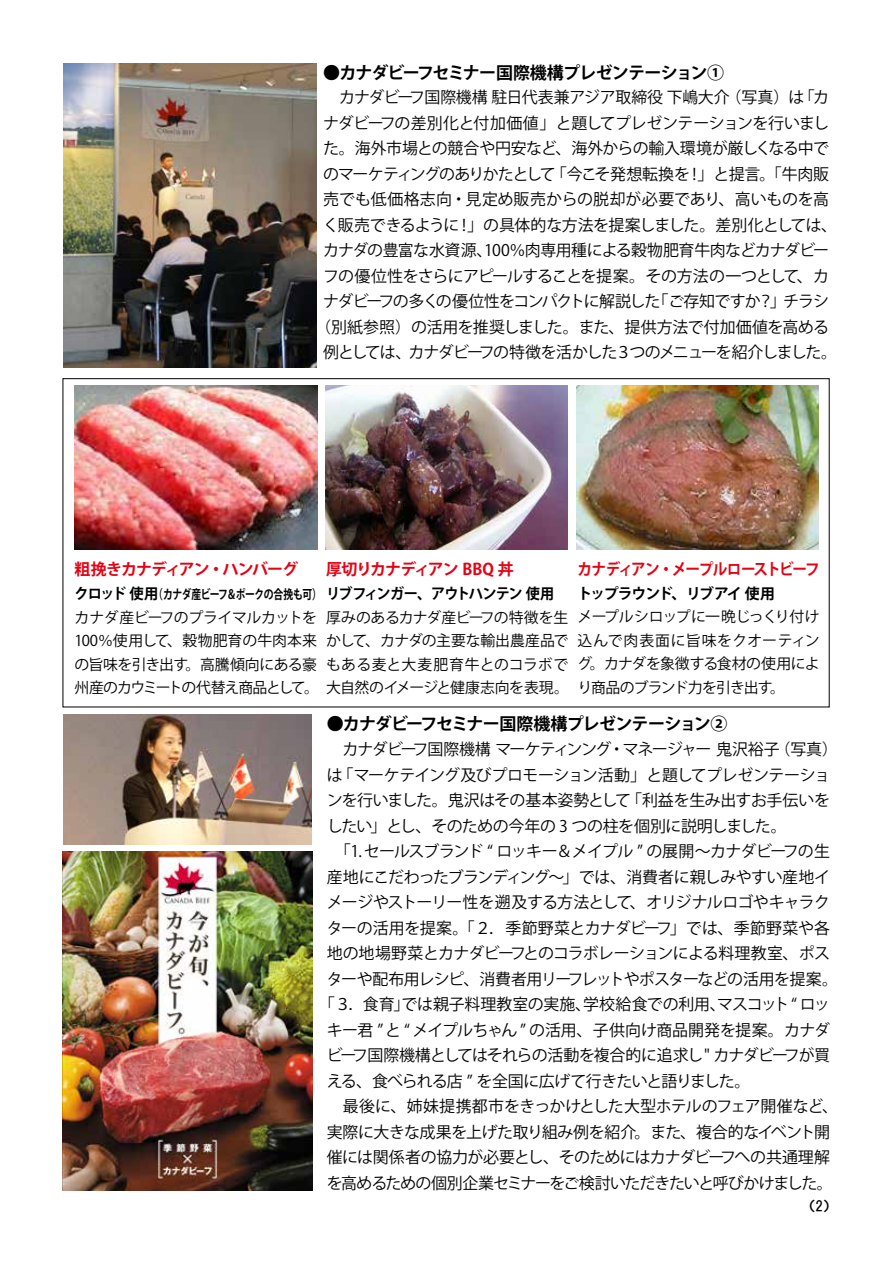
<style>
.page{position:relative;width:893px;height:1263px;background:#fff}
.page>*{position:absolute;margin:0;border:0;box-sizing:border-box;transform-origin:0 0}
.t1{font:700 16.95px "Koz Go Pro";letter-spacing:-.045em;color:#000}
.t2{font:15.9px/25.5px "Koz Go Pro";letter-spacing:-.035em;color:#000}
.t3{font:15.9px "Koz Go Pro";letter-spacing:-.055em;color:#000}
.t4{font:15.9px "Koz Go Pr 6 N";letter-spacing:-.025em;color:#000}
.t5{font:15.9px "Koz Go Pro";letter-spacing:.005em;color:#000}
.t6{font:15.9px "Koz Go Pro";letter-spacing:-.075em;color:#000}
.t7{font:15.9px "Koz Go Pro";letter-spacing:-.015em;color:#000}
.t8{font:15.9px "Koz Go Pro";letter-spacing:-.085em;color:#000}
.t9{font:15.9px "Koz Go Pr 6 N";letter-spacing:-.055em;color:#000}
.t10{font:700 15.9px "Koz Go Pro";letter-spacing:-.09em;color:#e60012;scale:.92 1}
.t11{font:15.9px "Koz Go Pro";letter-spacing:-.01em;color:#000}
.t12{font:15.9px "Koz Go Pro";letter-spacing:-.095em;color:#000}
.t13{font:700 15.9px "Koz Go Pr 6 N";letter-spacing:-.05em;color:#e60012}
.t14{font:700 15.9px "Koz Go Pro";letter-spacing:-.065em;color:#e60012}
.t15{font:15.9px "Koz Go Pro";letter-spacing:.01em;color:#000}
.t16{font:15.9px "Koz Go Pro";letter-spacing:-.005em;color:#000}
.t17{font:15.9px "Koz Go Pro";letter-spacing:-.07em;color:#000}
.t18{font:14.85px/23.4px "Koz Go Pro";letter-spacing:-.025em;color:#000;text-align:right}
.t19{font:14.85px/23.4px "Koz Go Pr 6 N";letter-spacing:-.01em;color:#000;text-align:right}
.t20{font:14.85px/23.4px "Koz Go Pr 6 N";letter-spacing:-.07em;color:#000}
.t21{font:14.85px "Koz Go Pr 6 N";letter-spacing:-.04em;color:#000}
.t22{font:700 14.85px "Koz Go Pro";letter-spacing:-.07em;color:#000;scale:.95 1}
.t23{font:700 14.85px "Koz Go Pro";letter-spacing:-.07em;color:#000}
.t24{font:14.85px "Koz Go Pro";letter-spacing:-.055em;color:#000}
.t25{font:700 14.85px "Koz Go Pr 6 N";letter-spacing:-.08em;color:#000;scale:.96 1}
.t26{font:13.8px "HGS Gothic E";color:#000}
.t27{font:700 12.75px "Koz Go Pr 6 N";letter-spacing:-.05em;color:#000;scale:.77 1}
.s1{font-family:"Koz Go Pro"}
</style>
<div class="page">
<img style="left:64px;top:714px;width:247px;height:130px">
<img style="left:63px;top:64px;width:254px;height:304px">
<img style="left:75px;top:386px;width:242px;height:164px">
<img style="left:325px;top:386px;width:242px;height:164px">
<img style="left:576px;top:386px;width:243px;height:164px">
<img style="left:63px;top:851px;width:249px;height:340px">
<p class="t1" style="left:323px;top:62px;width:402px">●カナダビーフセミナー国際機構プレゼンテーション1</p>
<p class="t4" style="left:323px;top:89px;width:408px">　カナダビーフ国際機構駐日代表兼アジア取締役下嶋大介</p>
<p class="t2" style="left:323px;top:111px;width:508px;text-align:right">ナダビーフの差別化と付加価値」と題してプレゼンテーションを行いました。海外市場との競合や円安など、海外からの輸入環境が厳しくなる中で！」と提言。「牛肉販</p>
<p class="t4" style="left:799px;top:89px;width:32px">「<span class="s1">カ</span></p>
<p class="t4" style="left:725px;top:89px;width:80px">（写真）は</p>
<p class="t12" style="left:323px;top:164px;width:234px">のマーケティングのありかたとして</p>
<p class="t5" style="left:323px;top:189px;width:507px">売でも低価格志向・見定め販売からの脱却が必要であり、高いものを高</p>
<p class="t2" style="left:456px;top:213px;width:383px">！」の具体的な方法を提案しました。差別化としては、</p>
<p class="t16" style="left:551px;top:164px;width:141px">「今こそ発想転換を</p>
<p class="t17" style="left:323px;top:215px;width:138px">く販売できるように</p>
<p class="t2" style="left:323px;top:238px;width:171px">カナダの豊富な水資源、</p>
<p class="t2" style="left:484px;top:238px;width:346px">100％肉専用種による穀物肥育牛肉などカナダビー</p>
<p class="t2" style="left:783px;top:264px;width:48px;text-indent:-460px">フの優位性をさらにアピールすることを提案。その方法の一つとして<br>チラシ</p>
<p class="t2" style="left:797px;top:264px;width:34px">、カ</p>
<p class="t8" style="left:323px;top:291px;width:339px">ナダビーフの多くの優位性をコンパクトに解説した</p>
<p class="t2" style="left:315px;top:315px;width:515px">（別紙参照）の活用を推奨しました。また、提供方法で付加価値を高める</p>
<p class="t6" style="left:409px;top:342px;width:430px">カナダビーフの特徴を活かした３つのメニューを紹介しました。</p>
<p class="t2" style="left:652px;top:289px;width:110px">「ご存知ですか</p>
<p class="t2" style="left:758px;top:289px;width:29px">？」</p>
<p class="t2" style="left:323px;top:340px;width:90px">例としては、</p>
<p class="t13" style="left:75px;top:560px;width:225px">粗挽きカナディアン・ハンバーグ</p>
<p class="t27" style="left:153px;top:587px;width:221px">（カナダ産ビーフ＆ポークの合挽も可(</p>
<p class="t25" style="left:75px;top:586px;width:89px">クロッド使用</p>
<p class="t19" style="left:75px;top:606px;width:244px">カナダ産ビーフのプライマルカットを、穀物肥育の牛肉本来</p>
<p class="t21" style="left:75px;top:632px;width:97px">100％使用して</p>
<p class="t21" style="left:185px;top:656px;width:133px">。高騰傾向にある豪</p>
<p class="t20" style="left:75px;top:653px;width:246px">の旨味を引き出す<br>州産のカウミートの代替え商品として。</p>
<p class="t14" style="left:326px;top:559px;width:189px">厚切りカナディアン BBQ 丼</p>
<p class="t22" style="left:326px;top:584px;width:242px">リブフィンガー、アウトハンテン使用</p>
<p class="t18" style="left:326px;top:606px;width:244px">厚みのあるカナダ産ビーフの特徴を生、カナダの主要な輸出農産品で</p>
<p class="t18" style="left:326px;top:629px;width:244px;text-align:left">かして<br>もある麦と大麦肥育牛とのコラボで大自然のイメージと健康志向を表現。</p>
<p class="t10" style="left:577px;top:558px;width:265px">カナディアン・メープルローストビーフ</p>
<p class="t23" style="left:577px;top:584px;width:199px">トップラウンド、リブアイ使用</p>
<p class="t18" style="left:577px;top:606px;width:244px">メープルシロップに一晩じっくり付け込んで肉表面に旨味をクオーティン。カナダを象徴する食材の使用によ</p>
<p class="t18" style="left:577px;top:652px;width:16px">グ</p>
<p class="t24" style="left:577px;top:677px;width:197px">り商品のブランド力を引き出す</p>
<p class="t18" style="left:770px;top:676px;width:16px">。</p>
<p class="t1" style="left:327px;top:713px;width:402px">●カナダビーフセミナー国際機構プレゼンテーション2</p>
<p class="t9" style="left:327px;top:740px;width:286px">　カナダビーフ国際機構<span class="s1">マーケティンング</span></p>
<p class="t2" style="left:338px;top:762px;width:494px">「マーケテイング及びプロモーション活動」と題してプレゼンテーショ</p>
<p class="t2" style="left:609px;top:737px;width:172px">・マネージャー鬼沢裕子</p>
<p class="t2" style="left:774px;top:737px;width:65px">（写真(</p>
<p class="t2" style="left:327px;top:762px;width:17px">は</p>
<p class="t7" style="left:626px;top:790px;width:205px">「利益を生み出すお手伝いを</p>
<p class="t2" style="left:327px;top:788px;width:306px">ンを行いました。鬼沢はその基本姿勢として</p>
<p class="t2" style="left:327px;top:813px;width:461px">したい」とし、そのための今年の 3 つの柱を個別に説明しました。</p>
<p class="t3" style="left:327px;top:841px;width:505px">　「1. セールスブランド “ ロッキー＆メイプル ” の展開～カナダビーフの生</p>
<p class="t2" style="left:327px;top:864px;width:505px">産地にこだわったブランディング～」では、消費者に親しみやすい産地イ</p>
<p class="t2" style="left:630px;top:890px;width:202px">、オリジナルロゴやキャラク</p>
<p class="t2" style="left:327px;top:890px;width:307px">メージやストーリー性を遡及する方法として</p>
<p class="t2" style="left:327px;top:915px;width:347px">ターの活用を提案。「２．季節野菜とカナダビーフ</p>
<p class="t2" style="left:327px;top:941px;width:505px">地の地場野菜とカナダビーフとのコラボレーションによる料理教室、ポス</p>
<p class="t3" style="left:327px;top:968px;width:513px">ターや配布用レシピ、消費者用リーフレットやポスターなどの活用を提案。</p>
<p class="t7" style="left:583px;top:994px;width:248px">学校給食での利用マスコット “ ロッ</p>
<p class="t15" style="left:670px;top:917px;width:162px">」では、季節野菜や各</p>
<p class="t11" style="left:319px;top:994px;width:274px">「３．食育では親子料理教室の実施、</p>
<p class="t2" style="left:327px;top:992px;width:513px;text-indent:67px">」<br>キー君 と” “ メイプルちゃん ” の活用、子供向け商品開発を提案。カナダビーフ国際機構としてはそれらの活動を複合的に追求し" カナダビーフが買える、食べられる店 ” を全国に広げて行きたいと語りました。<br>　最後に、姉妹提携都市をきっかけとした大型ホテルのフェア開催など、実際に大きな成果を上げた取り組み例を紹介。また、複合的なイベント開催には関係者の協力が必要とし、そのためにはカナダビーフへの共通理解を高めるための個別企業セミナーをご検討いただきたいと呼びかけました。</p>
<p class="t2" style="left:710px;top:992px;width:17px">、</p>
<p class="t26" style="left:802px;top:1199px;width:37px">) (2</p>
</div>
